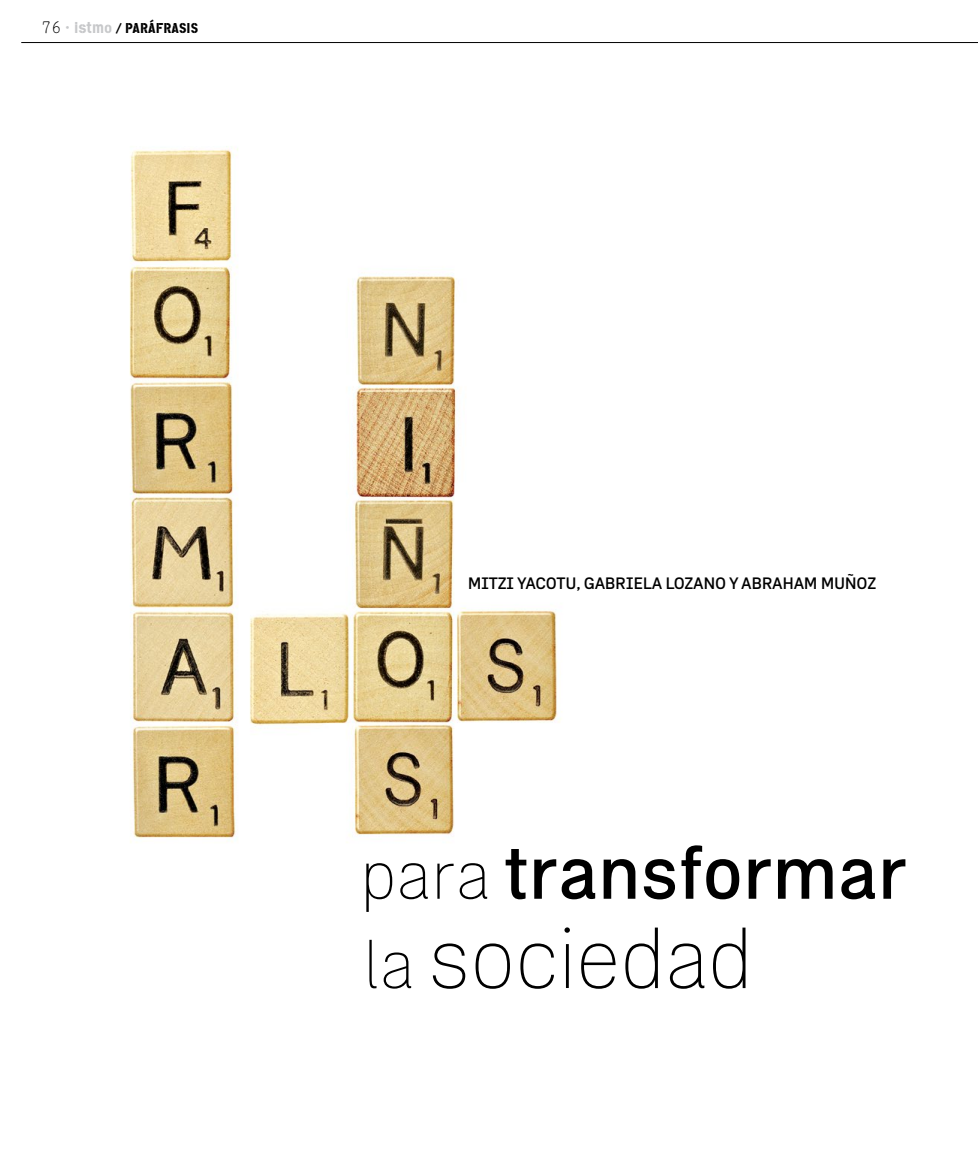
<style>
.page{position:relative;width:978px;height:1170px;background:#fff}
.page>*{position:absolute;margin:0;border:0;box-sizing:border-box;transform-origin:0 0}
.t1{font:100 86.4px "Zimmer";letter-spacing:-.02em;color:#000}
.t2{font:500 75.3px "Zimmer";letter-spacing:-.015em;color:#000}
.t3{font:500 16.5px "Zimmer";letter-spacing:-.02em;color:#000}
.t4{font:14.25px "Cargo";letter-spacing:.005em;color:#000}
.s1{font-family:"Numbers Revenue";font-size:16.5px}
.s2{font-family:"Zimmer";font-weight:500;font-size:15.75px;color:#c7c8ca}
.s3{font-size:15.75px;color:#c7c8ca}
.s4{font-size:15px;color:#c7c8ca}
.s5{font-size:13.5px}
.s6{font-weight:100;font-size:69px}
.s7{font-size:69px}
</style>
<div class="page">
<hr style="left:21px;top:42px;width:957px;height:1px;background:#000">
<img style="left:129px;top:146px;width:432px;height:697px">
<p class="t4" style="left:41px;top:19px;width:158px"><span class="s1">76</span> <span class="s2">•</span> <span class="s3">istm</span><span class="s4">o</span> <span class="s5">/</span> PARÁFRASIS</p>
<p class="t3" style="left:468px;top:573px;width:410px">MITZI YACOTU, GABRIELA LOZANO Y ABRAHAM MUÑOZ</p>
<h2 class="t2" style="left:359px;top:826px;width:549px"><span class="s6">para</span> transformar</h2>
<h1 class="t1" style="left:362px;top:907px;width:394px"><span class="s7">la</span> sociedad</h1>
</div>
